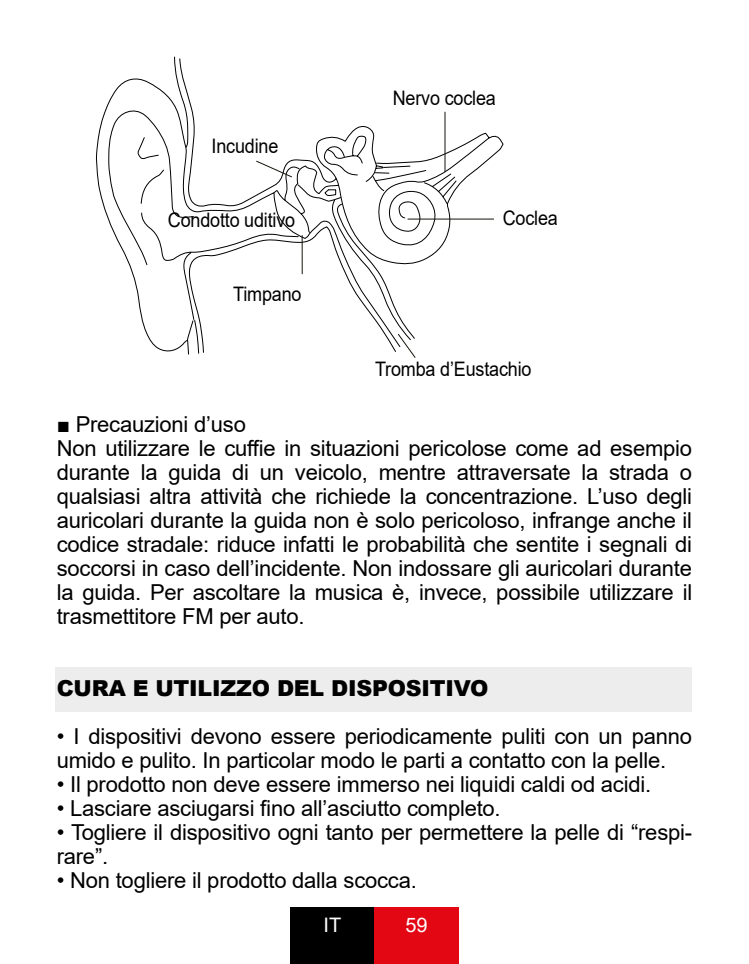
<style>
.page{position:relative;width:749px;height:964px;background:#fff}
.page>*{position:absolute;margin:0;border:0;box-sizing:border-box;transform-origin:0 0}
.t1{font:22px/24px "Arial";letter-spacing:-.01em;color:#000}
.t2{font:900 22px "Arial";letter-spacing:-.01em;color:#000}
.t3{font:20px "Arial";letter-spacing:-.01em;color:#000;scale:.9 1}
.t4{font:20px "Arial";color:#fff}
</style>
<div class="page">
<div style="left:290px;top:907px;width:84px;height:57px;background:#000"></div>
<div style="left:374px;top:907px;width:84px;height:57px;background:#e30613"></div>
<div style="left:55px;top:667px;width:637px;height:44px;background:#ededed"></div>
<svg style="left:95px;top:56px;width:408px;height:299px"></svg>
<svg style="left:256px;top:111px;width:238px;height:247px"></svg>
<p class="t3" style="left:211px;top:133px;width:76px">Incudine</p>
<p class="t3" style="left:168px;top:206px;width:143px">Condotto uditivo</p>
<p class="t3" style="left:233px;top:281px;width:77px">Timpano</p>
<p class="t3" style="left:392px;top:84px;width:116px">Nervo coclea</p>
<p class="t3" style="left:502px;top:204px;width:63px">Coclea</p>
<p class="t3" style="left:375px;top:355px;width:175px">Tromba d’Eustachio</p>
<p class="t1" style="left:57px;top:412px;width:636px">■ Precauzioni d’uso<br>Non utilizzare le cuffie in situazioni pericolose come ad esempio durante la guida di un veicolo, mentre attraversate la strada o qualsiasi altra attività che richiede la concentrazione. L’uso degli auricolari durante la guida non è solo pericoloso, infrange anche il codice stradale: riduce infatti le probabilità che sentite i segnali di soccorsi in caso dell’incidente. Non indossare gli auricolari durante la guida. Per ascoltare la musica è, invece, possibile utilizzare il trasmettitore FM per auto.</p>
<p class="t2" style="left:57px;top:672px;width:433px">CURA E UTILIZZO DEL DISPOSITIVO</p>
<p class="t1" style="left:57px;top:724px;width:636px">• I dispositivi devono essere periodicamente puliti con un panno umido e pulito. In particolar modo le parti a contatto con la pelle.</p>
<p class="t1" style="left:57px;top:772px;width:595px">• Il prodotto non deve essere immerso nei liquidi caldi od acidi.</p>
<p class="t1" style="left:57px;top:796px;width:445px">• Lasciare asciugarsi fino all’asciutto completo.</p>
<p class="t1" style="left:57px;top:820px;width:636px">• Togliere il dispositivo ogni tanto per permettere la pelle di “respi&shy;rare”.</p>
<p class="t1" style="left:57px;top:868px;width:361px">• Non togliere il prodotto dalla scocca.</p>
<p class="t4" style="left:323px;top:911px;width:19px">IT</p>
<p class="t4" style="left:405px;top:911px;width:24px">59</p>
</div>
